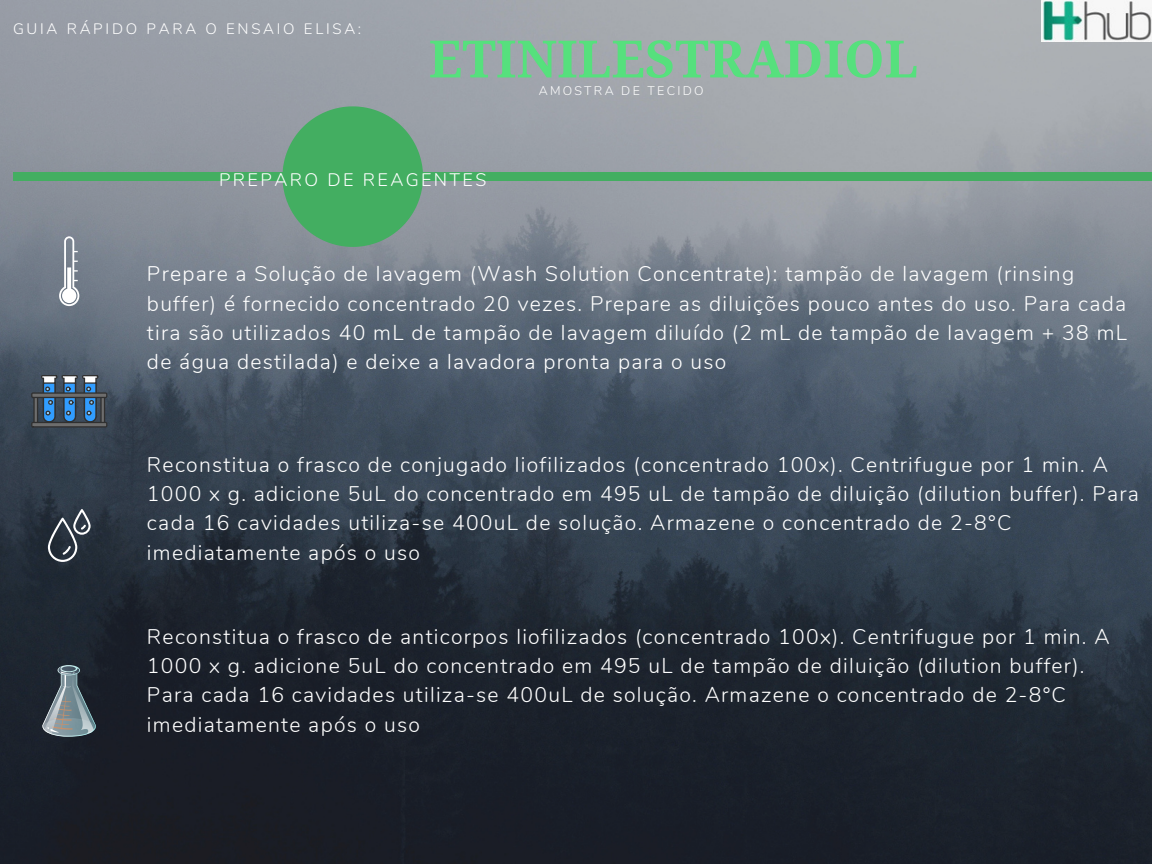
<style>
.page{position:relative;width:1152px;height:864px;background:#fff}
.page>*{position:absolute;margin:0;border:0;box-sizing:border-box;transform-origin:0 0}
.t1{font:700 51.45px "Droid Serif";color:#56e07d}
.t2{font:300 21.15px/29.2px "Nunito";letter-spacing:.06em;color:#fff}
.t3{font:300 18.15px "Nunito";letter-spacing:.13em;color:#fff}
.t4{font:300 15.15px "Nunito";letter-spacing:.18em;color:#fff}
.t5{font:300 12.45px "Nunito";letter-spacing:.18em;color:#fff}
</style>
<div class="page">
<img style="left:0;top:0;width:1152px;height:864px">
<div style="left:13px;top:173px;width:1139px;height:8px;background:#43ae61"></div>
<svg style="left:282px;top:106px;width:141px;height:141px;background:#54a96f"></svg>
<svg style="left:48px;top:509px;width:43px;height:53px;background:#4a525c"></svg>
<img style="left:1041px;top:0;width:111px;height:42px">
<svg style="left:59px;top:236px;width:20px;height:70px"></svg>
<svg style="left:31px;top:375px;width:76px;height:53px;background:#49627a"></svg>
<svg style="left:42px;top:665px;width:54px;height:72px;background:#5f6c73"></svg>
<p class="t4" style="left:13px;top:19px;width:350px">GUIA RÁPIDO PARA O ENSAIO ELISA:</p>
<p class="t1" style="left:429px;top:30px;width:491px">ETINILESTRADIOL</p>
<p class="t5" style="left:539px;top:82px;width:166px">AMOSTRA DE TECIDO</p>
<p class="t3" style="left:219px;top:168px;width:269px">PREPARO DE REAGENTES</p>
<p class="t2" style="left:147px;top:260px;width:981px">Prepare a Solução de lavagem (Wash Solution Concentrate): tampão de lavagem (rinsing buffer) é fornecido concentrado 20 vezes. Prepare as diluições pouco antes do uso. Para cada tira são utilizados 40 mL de tampão de lavagem diluído (2 mL de tampão de lavagem + 38 mL de água destilada) e deixe a lavadora pronta para o uso</p>
<p class="t2" style="left:147px;top:450px;width:994px">Reconstitua o frasco de conjugado liofilizados (concentrado 100x). Centrifugue por 1 min. A 1000 x g. adicione 5uL do concentrado em 495 uL de tampão de diluição (dilution buffer). Para cada 16 cavidades utiliza-se 400uL de solução. Armazene o concentrado de 2-8°C imediatamente após o uso</p>
<p class="t2" style="left:147px;top:622px;width:964px">Reconstitua o frasco de anticorpos liofilizados (concentrado 100x). Centrifugue por 1 min. A 1000 x g. adicione 5uL do concentrado em 495 uL de tampão de diluição (dilution buffer).<br>Para cada 16 cavidades utiliza-se 400uL de solução. Armazene o concentrado de 2-8°C imediatamente após o uso</p>
</div>
